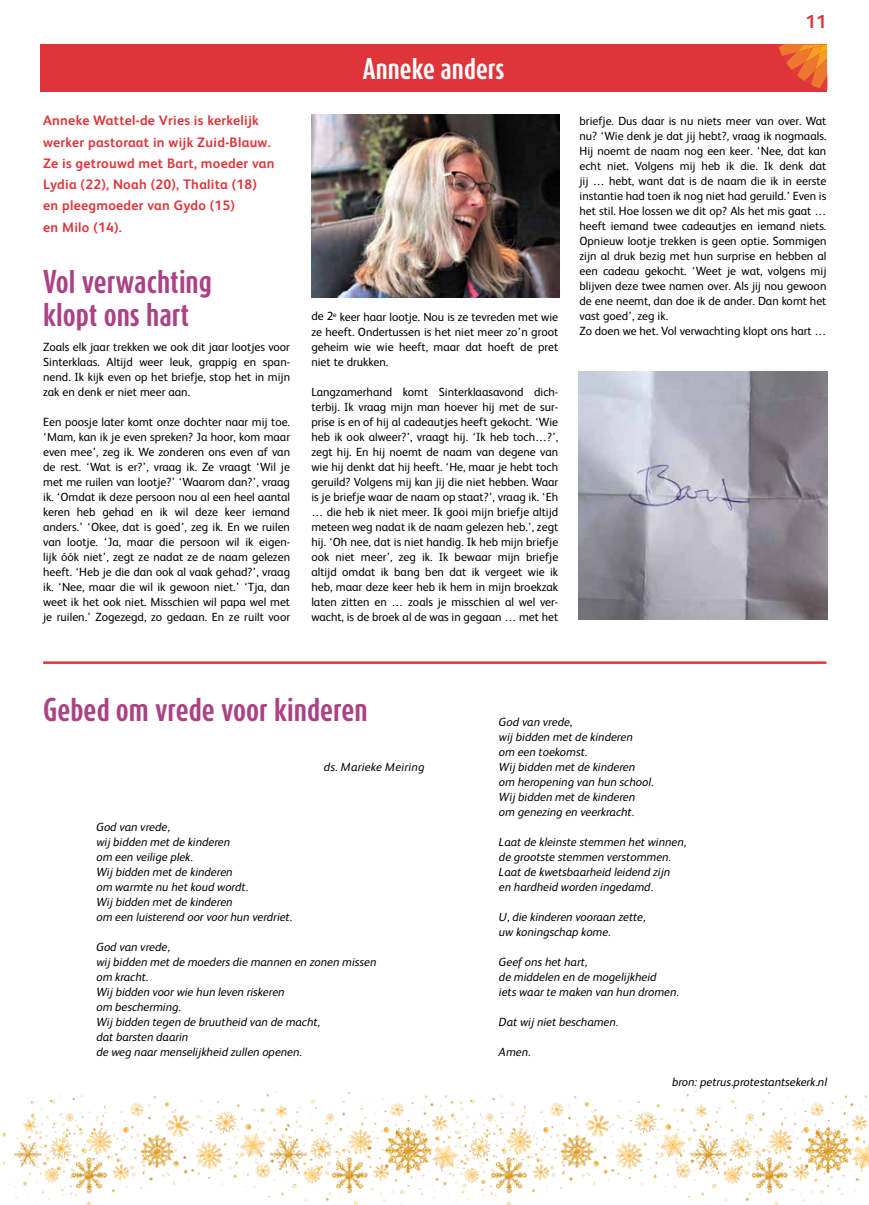
<style>
.page{position:relative;width:869px;height:1205px;background:#fff}
.page>*{position:absolute;margin:0;border:0;box-sizing:border-box;transform-origin:0 0}
.t1{font:700 27.5px/32.5px "Dax Compact";color:#aa4285}
.t2{font:700 25px "Dax Compact";color:#fff}
.t3{font:700 18.75px "FS Albert";color:#de353a}
.t4{font:700 13.75px/21.2px "FS Albert";letter-spacing:.02em;color:#de353a}
.t5{font:11.88px/15px "FS Albert";color:#000;text-align:justify}
.t6{font:italic 11.88px/15px "FS Albert";color:#000}
.t7{font:italic 11.88px "FS Albert";letter-spacing:.02em;color:#000}
</style>
<div class="page">
<img style="left:3px;top:1091px;width:865px;height:114px">
<hr style="left:43px;top:661px;width:783px;height:3px;background:#de353a">
<img style="left:311px;top:114px;width:248px;height:183px">
<img style="left:578px;top:372px;width:248px;height:247px">
<div style="left:41px;top:44px;width:785px;height:48px;background:#de353a"></div>
<svg style="left:779px;top:44px;width:48px;height:46px"></svg>
<p class="t4" style="left:43px;top:110px;width:233px">Anneke Wattel-de Vries is kerkelijk werker pastoraat in wijk Zuid-Blauw.<br>Ze is getrouwd met Bart, moeder van<br>Lydia (22), Noah (20), Thalita (18) en pleegmoeder van Gydo (15)<br>en Milo (14).</p>
<h1 class="t1" style="left:43px;top:265px;width:170px">Vol verwachting klopt ons hart</h1>
<p class="t5" style="left:43px;top:338px;width:248px">Zoals elk jaar trekken we ook dit jaar lootjes voor Sinterklaas. Altijd weer leuk, grappig en span&shy;nend. Ik kijk even op het briefje, stop het in mijn zak en denk er niet meer aan.</p>
<p class="t5" style="left:43px;top:413px;width:248px">Een poosje later komt onze dochter naar mij toe. ‘Mam, kan ik je even spreken? Ja hoor, kom maar even mee’, zeg ik. We zonderen ons even af van de rest. ‘Wat is er?’, vraag ik. Ze vraagt ‘Wil je met me ruilen van lootje?’ ‘Waarom dan?’, vraag ik. ‘Omdat ik deze persoon nou al een heel aantal keren heb gehad en ik wil deze keer iemand anders.’ ‘Okee, dat is goed’, zeg ik. En we ruilen van lootje. ‘Ja, maar die persoon wil ik eigen&shy;lijk óók niet’, zegt ze nadat ze de naam gelezen heeft. ‘Heb je die dan ook al vaak gehad?’, vraag ik. ‘Nee, maar die wil ik gewoon niet.’ ‘Tja, dan weet ik het ook niet. Misschien wil papa wel met je ruilen.’ Zogezegd, zo gedaan. En ze ruilt voor</p>
<h2 class="t2" style="left:363px;top:52px;width:143px">Anneke anders</h2>
<p class="t5" style="left:311px;top:308px;width:248px">de 2<sup>e</sup> keer haar lootje. Nou is ze tevreden met wie ze heeft. Ondertussen is het niet meer zo’n groot geheim wie wie heeft, maar dat hoeft de pret niet te drukken.</p>
<p class="t5" style="left:311px;top:383px;width:248px">Langzamerhand komt Sinterklaasavond dich&shy;terbij. Ik vraag mijn man hoever hij met de sur&shy;prise is en of hij al cadeautjes heeft gekocht. ‘Wie heb ik ook alweer?’, vraagt hij. ‘Ik heb toch…?’, zegt hij. En hij noemt de naam van degene van wie hij denkt dat hij heeft. ‘He, maar je hebt toch geruild? Volgens mij kan jij die niet hebben. Waar is je briefje waar de naam op staat?’, vraag ik. ‘Eh … die heb ik niet meer. Ik gooi mijn briefje altijd meteen weg nadat ik de naam gelezen heb.’, zegt hij. ‘Oh nee, dat is niet handig. Ik heb mijn briefje ook niet meer’, zeg ik. Ik bewaar mijn briefje altijd omdat ik bang ben dat ik vergeet wie ik heb, maar deze keer heb ik hem in mijn broekzak laten zitten en … zoals je misschien al wel ver&shy;wacht, is de broek al de was in gegaan … met het</p>
<h3 class="t3" style="left:805px;top:9px;width:23px">11</h3>
<p class="t5" style="left:579px;top:113px;width:248px;text-align:left">briefje. Dus daar is nu niets meer van over. Wat nu? ‘Wie denk je dat jij hebt?, vraag ik nogmaals.<br>Hij noemt de naam nog een keer. ‘Nee, dat kan echt niet. Volgens mij heb ik die. Ik denk dat jij … hebt, want dat is de naam die ik in eerste instantie had toen ik nog niet had geruild.’ Even is het stil. Hoe lossen we dit op? Als het mis gaat … heeft iemand twee cadeautjes en iemand niets.<br>Opnieuw lootje trekken is geen optie. Sommigen zijn al druk bezig met hun surprise en hebben al een cadeau gekocht. ‘Weet je wat, volgens mij blijven deze twee namen over. Als jij nou gewoon de ene neemt, dan doe ik de ander. Dan komt het vast goed’, zeg ik.<br>Zo doen we het. Vol verwachting klopt ons hart …</p>
<h1 class="t1" style="left:43px;top:693px;width:326px">Gebed om vrede voor kinderen</h1>
<p class="t7" style="left:323px;top:758px;width:102px">ds. Marieke Meiring</p>
<p class="t6" style="left:96px;top:818px;width:197px">God van vrede,<br>wij bidden met de kinderen<br>om een veilige plek.<br>Wij bidden met de kinderen<br>om warmte nu het koud wordt.<br>Wij bidden met de kinderen<br>om een luisterend oor voor hun verdriet.</p>
<p class="t6" style="left:96px;top:938px;width:281px">God van vrede,<br>wij bidden met de moeders die mannen en zonen missen om kracht.<br>Wij bidden voor wie hun leven riskeren<br>om bescherming.<br>Wij bidden tegen de bruutheid van de macht,<br>dat barsten daarin<br>de weg naar menselijkheid zullen openen.</p>
<p class="t6" style="left:498px;top:713px;width:156px">God van vrede,<br>wij bidden met de kinderen<br>om een toekomst.<br>Wij bidden met de kinderen om heropening van hun school.<br>Wij bidden met de kinderen om genezing en veerkracht.</p>
<p class="t6" style="left:498px;top:833px;width:189px">Laat de kleinste stemmen het winnen, de grootste stemmen verstommen.<br>Laat de kwetsbaarheid leidend zijn<br>en hardheid worden ingedamd.</p>
<p class="t6" style="left:498px;top:908px;width:148px">U, die kinderen vooraan zette, uw koningschap kome.</p>
<p class="t6" style="left:498px;top:953px;width:181px">Geef ons het hart,<br>de middelen en de mogelijkheid<br>iets waar te maken van hun dromen.</p>
<p class="t6" style="left:498px;top:1013px;width:121px">Dat wij niet beschamen.</p>
<p class="t6" style="left:498px;top:1043px;width:33px">Amen.</p>
<p class="t6" style="left:671px;top:1073px;width:156px">bron: petrus.protestantsekerk.nl</p>
</div>
